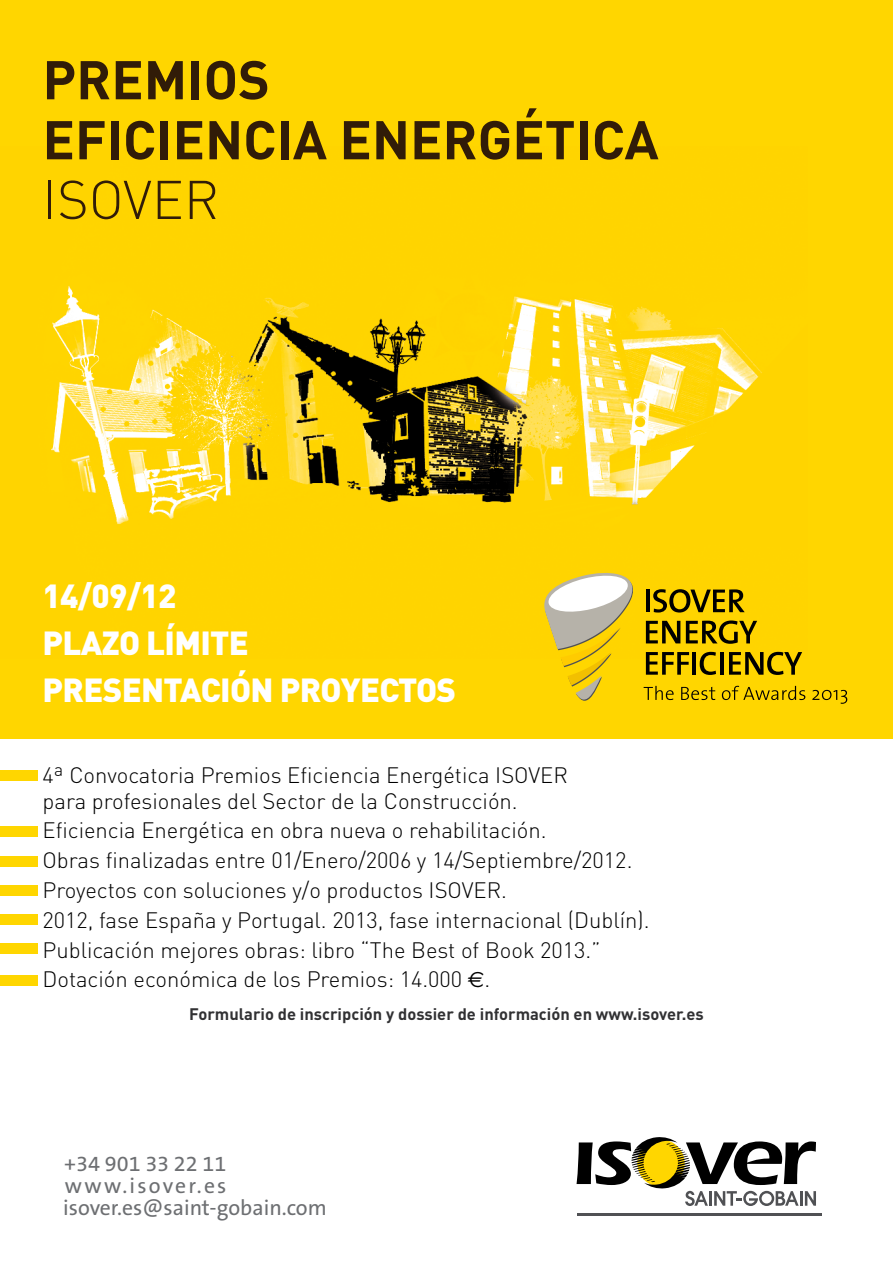
<style>
.page{position:relative;width:893px;height:1263px;background:#fff}
.page>*{position:absolute;margin:0;border:0;box-sizing:border-box;transform-origin:0 0}
.t1{font:700 53.7px "DIN";color:#311c08}
.t2{font:300 53.7px "DIN";color:#311c08}
.t3{font:900 33px "DIN";letter-spacing:-.02em;color:#fff}
.t4{font:300 22.05px/25.5px "DIN";color:#000}
.t5{font:21.75px "The Sans B5 Plain";color:#6d6f72}
.t6{font:21.75px "The Sans B5 Plain";letter-spacing:.105em;color:#6d6f72}
.t7{font:700 16.5px "DIN";color:#313133}
.s1{font-family:"Euro Sans";font-weight:400}
</style>
<div class="page">
<div style="left:0;top:0;width:893px;height:738px;background:#ffd600"></div>
<img style="left:51px;top:286px;width:711px;height:238px">
<svg style="left:544px;top:572px;width:261px;height:129px"></svg>
<svg style="left:812px;top:690px;width:35px;height:14px"></svg>
<div style="left:0;top:771px;width:37px;height:10px;background:#ffd600"></div>
<div style="left:0;top:826px;width:37px;height:10px;background:#ffd600"></div>
<div style="left:0;top:857px;width:37px;height:10px;background:#ffd600"></div>
<div style="left:0;top:886px;width:37px;height:10px;background:#ffd600"></div>
<div style="left:0;top:914px;width:37px;height:11px;background:#ffd600"></div>
<div style="left:0;top:943px;width:37px;height:10px;background:#ffd600"></div>
<div style="left:0;top:975px;width:37px;height:10px;background:#ffd600"></div>
<svg style="left:577px;top:1137px;width:239px;height:69px"></svg>
<hr style="left:577px;top:1213px;width:244px;height:2px;background:#505154">
<p class="t1" style="left:43px;top:45px;width:229px">PREMIOS</p>
<p class="t1" style="left:43px;top:105px;width:618px">EFICIENCIA ENERGÉTICA</p>
<p class="t2" style="left:43px;top:167px;width:178px">ISOVER</p>
<p class="t3" style="left:43px;top:574px;width:135px">14/09/12</p>
<p class="t3" style="left:43px;top:621px;width:208px">PLAZO LÍMITE</p>
<p class="t3" style="left:43px;top:668px;width:415px">PRESENTACIÓN PROYECTOS</p>
<p class="t4" style="left:43px;top:762px;width:527px">4ª Convocatoria Premios Eficiencia Energética ISOVER para profesionales del Sector de la Construcción.</p>
<p class="t4" style="left:43px;top:817px;width:505px">Eficiencia Energética en obra nueva o rehabilitación.</p>
<p class="t4" style="left:43px;top:847px;width:591px">Obras finalizadas entre 01/Enero/2006 y 14/Septiembre/2012.</p>
<p class="t4" style="left:43px;top:877px;width:466px">Proyectos con soluciones y/o productos ISOVER.</p>
<p class="t4" style="left:43px;top:907px;width:608px">2012, fase España y Portugal. 2013, fase internacional (Dublín).</p>
<p class="t4" style="left:43px;top:936px;width:560px">Publicación mejores obras: libro “The Best of Book 2013.”</p>
<p class="t4" style="left:43px;top:966px;width:449px">Dotación económica de los Premios: 14.000 <span class="s1">€</span>.</p>
<p class="t7" style="left:189px;top:1003px;width:516px">Formulario de inscripción y dossier de información en www.isover.es</p>
<p class="t5" style="left:64px;top:1152px;width:164px">+34 901 33 22 11</p>
<p class="t6" style="left:65px;top:1174px;width:163px">www.isover.es</p>
<p class="t5" style="left:63px;top:1196px;width:265px">isover.es@saint-gobain.com</p>
</div>
